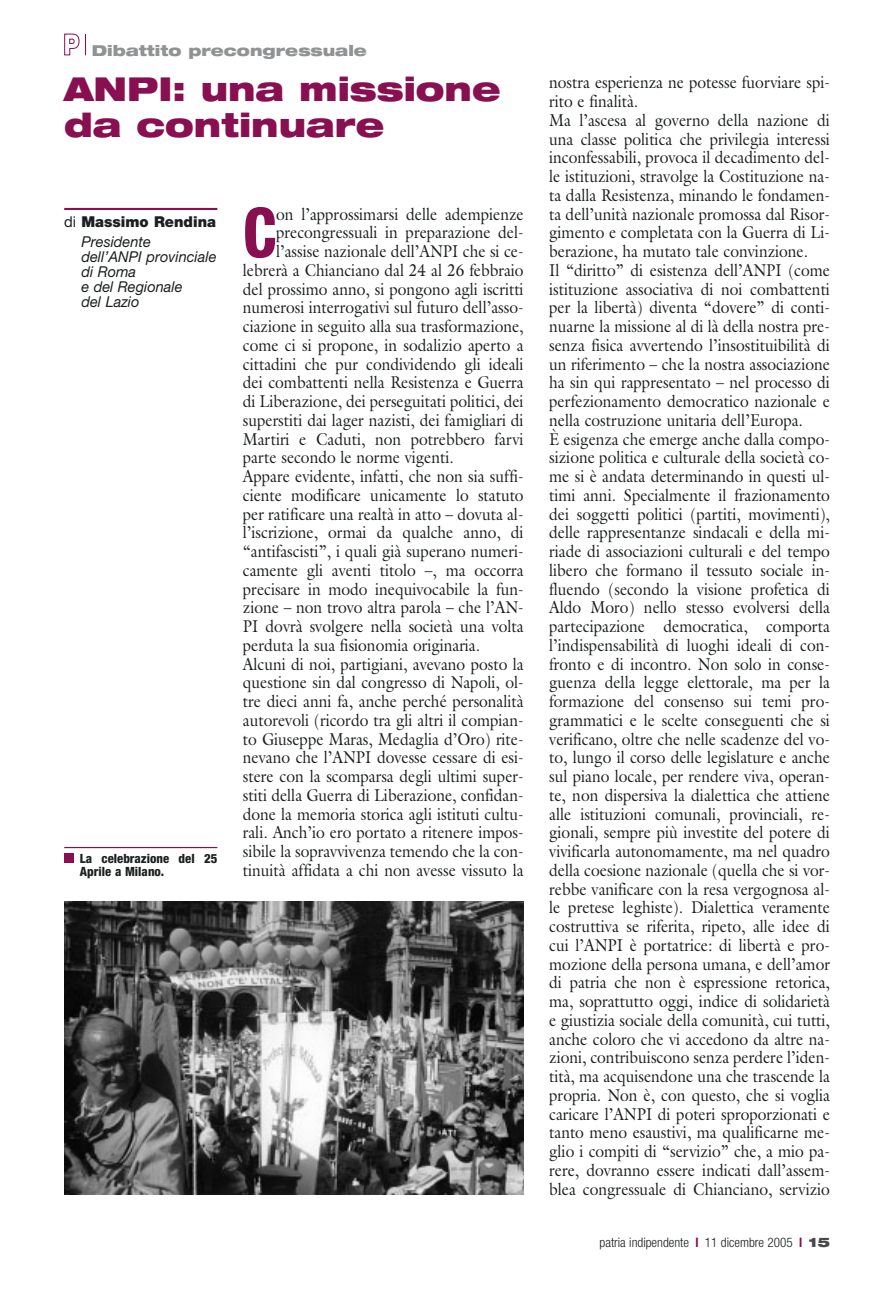
<style>
.page{position:relative;width:893px;height:1296px;background:#fff}
.page>*{position:absolute;margin:0;border:0;box-sizing:border-box;transform-origin:0 0}
.t1{font:800 condensed 69px "Helvetica Neue";color:#880f50;scale:.9 1}
.t2{font:900 expanded 33px/36px "Helvetica Neue";color:#880f50}
.t3{font:17.25px/18.8px "Galliard";color:#1c1f20;scale:.9 1}
.t4{font:italic 15px/15px "Helvetica Neue";color:#1c1f20}
.t5{font:900 15px/19.5px "Helvetica Neue";color:#1c1f20}
.t6{font:900 expanded 15px "Helvetica Neue";color:#909293}
.t7{font:300 condensed 13.2px "Helvetica Neue";color:#1c1f20}
.t8{font:800 condensed 12.75px/12.8px "Helvetica Neue";color:#1c1f20}
.s1{font-weight:400}
.s2{font-weight:400;font-style:italic}
.s3{font-weight:700;color:#880f50}
.s4{font-weight:900;font-stretch:expanded;color:#47494a}
</style>
<div class="page">
<hr style="left:64px;top:208px;width:153px;height:2px;background:#880f50">
<svg style="left:64px;top:33px;width:22px;height:23px"></svg>
<img style="left:64px;top:901px;width:459px;height:294px">
<hr style="left:64px;top:847px;width:153px;height:1px;background:#880f50">
<div style="left:64px;top:854px;width:9px;height:9px;background:#880f50"></div>
<p class="t6" style="left:92px;top:45px;width:276px">Dibattito precongressuale</p>
<h2 class="t2" style="left:64px;top:74px;width:438px">ANPI: una missione da continuare</h2>
<p class="t5" style="left:81px;top:213px;width:136px;text-indent:-17px"><span class="s1">di</span> Massimo Rendina<br><span class="s2">Presidente</span></p>
<p class="t4" style="left:81px;top:250px;width:136px">dell’ANPI provinciale di Roma<br>e del Regionale<br>del Lazio</p>
<p class="t8" style="left:80px;top:853px;width:139px">La celebrazione del 25<br>Aprile a Milano.</p>
<h1 class="t1" style="left:243px;top:208px;width:39px">C</h1>
<p class="t3" style="left:276px;top:206px;width:276px">on l’approssimarsi delle adempienze</p>
<p class="t3" style="left:276px;top:225px;width:276px">precongressuali in preparazione del-</p>
<p class="t3" style="left:276px;top:244px;width:276px">l’assise nazionale dell’ANPI che si ce-</p>
<p class="t3" style="left:243px;top:262px;width:313px">lebrerà a Chianciano dal 24 al 26 febbraio</p>
<p class="t3" style="left:243px;top:281px;width:313px">del prossimo anno, si pongono agli iscritti</p>
<p class="t3" style="left:243px;top:300px;width:313px">numerosi interrogativi sul futuro dell’asso-</p>
<p class="t3" style="left:243px;top:319px;width:313px">ciazione in seguito alla sua trasformazione,</p>
<p class="t3" style="left:243px;top:337px;width:313px">come ci si propone, in sodalizio aperto a</p>
<p class="t3" style="left:243px;top:356px;width:313px">cittadini che pur condividendo gli ideali</p>
<p class="t3" style="left:243px;top:375px;width:313px">dei combattenti nella Resistenza e Guerra</p>
<p class="t3" style="left:243px;top:394px;width:313px">di Liberazione, dei perseguitati politici, dei</p>
<p class="t3" style="left:243px;top:412px;width:313px">superstiti dai lager nazisti, dei famigliari di</p>
<p class="t3" style="left:243px;top:431px;width:313px">Martiri e Caduti, non potrebbero farvi</p>
<p class="t3" style="left:243px;top:450px;width:236px">parte secondo le norme vigenti.</p>
<p class="t3" style="left:243px;top:469px;width:313px">Appare evidente, infatti, che non sia suffi-</p>
<p class="t3" style="left:243px;top:487px;width:313px">ciente modificare unicamente lo statuto</p>
<p class="t3" style="left:243px;top:506px;width:313px">per ratificare una realtà in atto – dovuta al-</p>
<p class="t3" style="left:243px;top:525px;width:313px">l’iscrizione, ormai da qualche anno, di</p>
<p class="t3" style="left:243px;top:544px;width:313px">“antifascisti”, i quali già superano numeri-</p>
<p class="t3" style="left:243px;top:562px;width:313px">camente gli aventi titolo –, ma occorra</p>
<p class="t3" style="left:243px;top:581px;width:313px">precisare in modo inequivocabile la fun-</p>
<p class="t3" style="left:243px;top:600px;width:313px">zione – non trovo altra parola – che l’AN-</p>
<p class="t3" style="left:243px;top:619px;width:313px">PI dovrà svolgere nella società una volta</p>
<p class="t3" style="left:243px;top:637px;width:265px">perduta la sua fisionomia originaria.</p>
<p class="t3" style="left:243px;top:656px;width:313px">Alcuni di noi, partigiani, avevano posto la</p>
<p class="t3" style="left:243px;top:675px;width:313px">questione sin dal congresso di Napoli, ol-</p>
<p class="t3" style="left:243px;top:694px;width:313px">tre dieci anni fa, anche perché personalità</p>
<p class="t3" style="left:243px;top:712px;width:313px">autorevoli (ricordo tra gli altri il compian-</p>
<p class="t3" style="left:243px;top:731px;width:313px">to Giuseppe Maras, Medaglia d’Oro) rite-</p>
<p class="t3" style="left:243px;top:750px;width:313px">nevano che l’ANPI dovesse cessare di esi-</p>
<p class="t3" style="left:243px;top:769px;width:313px">stere con la scomparsa degli ultimi super-</p>
<p class="t3" style="left:243px;top:787px;width:313px">stiti della Guerra di Liberazione, confidan-</p>
<p class="t3" style="left:243px;top:806px;width:313px">done la memoria storica agli istituti cultu-</p>
<p class="t3" style="left:243px;top:825px;width:313px">rali. Anch’io ero portato a ritenere impos-</p>
<p class="t3" style="left:243px;top:844px;width:313px">sibile la sopravvivenza temendo che la con-</p>
<p class="t3" style="left:243px;top:862px;width:313px">tinuità affidata a chi non avesse vissuto la</p>
<p class="t3" style="left:549px;top:75px;width:313px">nostra esperienza ne potesse fuorviare spi&shy;rito e finalità.<br>Ma l’ascesa al governo della nazione di una classe politica che privilegia interessi inconfessabili, provoca il decadimento del&shy;le istituzioni, stravolge la Costituzione na&shy;ta dalla Resistenza, minando le fondamen&shy;ta dell’unità nazionale promossa dal Risor&shy;gimento e completata con la Guerra di Li&shy;berazione, ha mutato tale convinzione.<br>Il “diritto” di esistenza dell’ANPI (come istituzione associativa di noi combattenti per la libertà) diventa “dovere” di conti&shy;nuarne la missione al di là della nostra pre&shy;senza fisica avvertendo l’insostituibilità di un riferimento – che la nostra associazione ha sin qui rappresentato – nel processo di perfezionamento democratico nazionale e nella costruzione unitaria dell’Europa.<br>È esigenza che emerge anche dalla compo&shy;sizione politica e culturale della società co&shy;me si è andata determinando in questi ul&shy;timi anni. Specialmente il frazionamento dei soggetti politici (partiti, movimenti), delle rappresentanze sindacali e della mi&shy;riade di associazioni culturali e del tempo libero che formano il tessuto sociale in&shy;fluendo (secondo la visione profetica di Aldo Moro) nello stesso evolversi della partecipazione democratica, comporta l’indispensabilità di luoghi ideali di con&shy;fronto e di incontro. Non solo in conse&shy;guenza della legge elettorale, ma per la formazione del consenso sui temi pro&shy;grammatici e le scelte conseguenti che si verificano, oltre che nelle scadenze del vo&shy;to, lungo il corso delle legislature e anche sul piano locale, per rendere viva, operan&shy;te, non dispersiva la dialettica che attiene alle istituzioni comunali, provinciali, re&shy;gionali, sempre più investite del potere di vivificarla autonomamente, ma nel quadro della coesione nazionale (quella che si vor&shy;rebbe vanificare con la resa vergognosa al&shy;le pretese leghiste). Dialettica veramente costruttiva se riferita, ripeto, alle idee di cui l’ANPI è portatrice: di libertà e pro&shy;mozione della persona umana, e dell’amor di patria che non è espressione retorica, ma, soprattutto oggi, indice di solidarietà e giustizia sociale della comunità, cui tutti, anche coloro che vi accedono da altre na&shy;zioni, contribuiscono senza perdere l’iden&shy;tità, ma acquisendone una che trascende la propria. Non è, con questo, che si voglia caricare l’ANPI di poteri sproporzionati e tanto meno esaustivi, ma qualificarne me&shy;glio i compiti di “servizio” che, a mio pa&shy;rere, dovranno essere indicati dall’assem&shy;blea congressuale di Chianciano, servizio</p>
<p class="t7" style="left:599px;top:1238px;width:232px">patria indipendente <span class="s3">l</span> 11 dicembre 2005 <span class="s3">l</span> <span class="s4">15</span></p>
</div>
